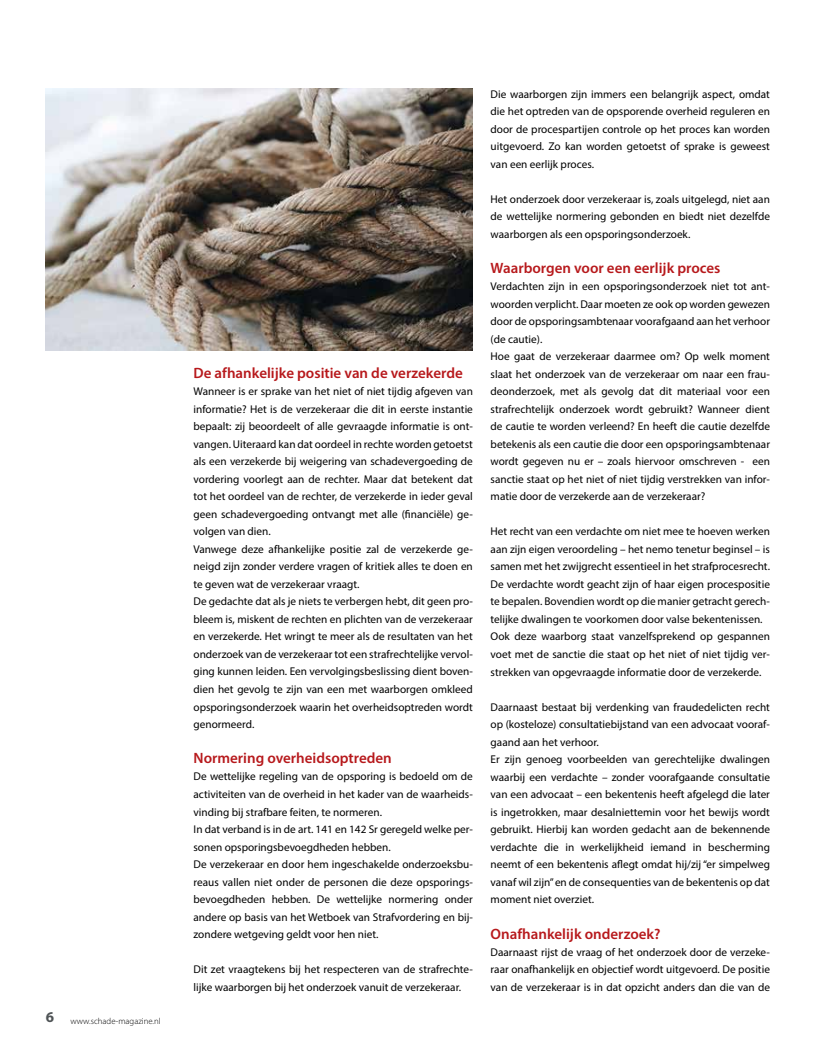
<style>
.page{position:relative;width:815px;height:1053px;background:#fff}
.page>*{position:absolute;margin:0;border:0;box-sizing:border-box;transform-origin:0 0}
.t1{font:600 15px "Myriad Pro";color:#b7191c}
.t2{font:11.25px/17.5px "Myriad Pro";color:#000}
.t3{font:300 8.75px "Myriad Pro";color:#000}
</style>
<div class="page">
<img style="left:45px;top:89px;width:428px;height:261px">
<p class="t3" style="left:46px;top:1016px;width:116px"><sup>6</sup> www.schade-magazine.nl</p>
<h1 class="t1" style="left:194px;top:363px;width:271px">De afhankelijke positie van de verzekerde</h1>
<p class="t2" style="left:194px;top:382px;width:281px">Wanneer is er sprake van het niet of niet tijdig afgeven van informatie? Het is de verzekeraar die dit in eerste instantie bepaalt: zij beoordeelt of alle gevraagde informatie is ont&shy;vangen. Uiteraard kan dat oordeel in rechte worden getoetst als een verzekerde bij weigering van schadevergoeding de vordering voorlegt aan de rechter. Maar dat betekent dat tot het oordeel van de rechter, de verzekerde in ieder geval geen schadevergoeding ontvangt met alle (financiële) ge&shy;volgen van dien.<br>Vanwege deze afhankelijke positie zal de verzekerde ge&shy;neigd zijn zonder verdere vragen of kritiek alles te doen en te geven wat de verzekeraar vraagt.<br>De gedachte dat als je niets te verbergen hebt, dit geen pro&shy;bleem is, miskent de rechten en plichten van de verzekeraar en verzekerde. Het wringt te meer als de resultaten van het onderzoek van de verzekeraar tot een strafrechtelijke vervol&shy;ging kunnen leiden. Een vervolgingsbeslissing dient boven&shy;dien het gevolg te zijn van een met waarborgen omkleed opsporingsonderzoek waarin het overheidsoptreden wordt genormeerd.</p>
<h1 class="t1" style="left:194px;top:748px;width:200px">Normering overheidsoptreden</h1>
<p class="t2" style="left:194px;top:767px;width:281px">De wettelijke regeling van de opsporing is bedoeld om de activiteiten van de overheid in het kader van de waarheids&shy;vinding bij strafbare feiten, te normeren.<br>In dat verband is in de art. 141 en 142 Sr geregeld welke per&shy;sonen opsporingsbevoegdheden hebben.<br>De verzekeraar en door hem ingeschakelde onderzoeksbu&shy;reaus vallen niet onder de personen die deze opsporings&shy;bevoegdheden hebben. De wettelijke normering onder andere op basis van het Wetboek van Strafvordering en bij&shy;zondere wetgeving geldt voor hen niet.</p>
<p class="t2" style="left:194px;top:960px;width:281px">Dit zet vraagtekens bij het respecteren van de strafrechte&shy;lijke waarborgen bij het onderzoek vanuit de verzekeraar.</p>
<p class="t2" style="left:491px;top:85px;width:281px;text-align:justify">Die waarborgen zijn immers een belangrijk aspect, omdat die het optreden van de opsporende overheid reguleren en door de procespartijen controle op het proces kan worden uitgevoerd. Zo kan worden getoetst of sprake is geweest van een eerlijk proces.</p>
<p class="t2" style="left:491px;top:190px;width:281px;text-align:justify">Het onderzoek door verzekeraar is, zoals uitgelegd, niet aan de wettelijke normering gebonden en biedt niet dezelfde waarborgen als een opsporingsonderzoek.</p>
<h1 class="t1" style="left:491px;top:258px;width:231px">Waarborgen voor een eerlijk proces</h1>
<p class="t2" style="left:491px;top:277px;width:281px">Verdachten zijn in een opsporingsonderzoek niet tot ant&shy;woorden verplicht. Daar moeten ze ook op worden gewezen door de opsporingsambtenaar voorafgaand aan het verhoor (de cautie).<br>Hoe gaat de verzekeraar daarmee om? Op welk moment slaat het onderzoek van de verzekeraar om naar een frau&shy;deonderzoek, met als gevolg dat dit materiaal voor een strafrechtelijk onderzoek wordt gebruikt? Wanneer dient de cautie te worden verleend? En heeft die cautie dezelfde betekenis als een cautie die door een opsporingsambtenaar wordt gegeven nu er – zoals hiervoor omschreven - een sanctie staat op het niet of niet tijdig verstrekken van infor&shy;matie door de verzekerde aan de verzekeraar?</p>
<p class="t2" style="left:491px;top:522px;width:281px">Het recht van een verdachte om niet mee te hoeven werken aan zijn eigen veroordeling – het nemo tenetur beginsel – is samen met het zwijgrecht essentieel in het strafprocesrecht.<br>De verdachte wordt geacht zijn of haar eigen procespositie te bepalen. Bovendien wordt op die manier getracht gerech&shy;telijke dwalingen te voorkomen door valse bekentenissen.<br>Ook deze waarborg staat vanzelfsprekend op gespannen voet met de sanctie die staat op het niet of niet tijdig ver&shy;strekken van opgevraagde informatie door de verzekerde.</p>
<p class="t2" style="left:491px;top:697px;width:281px">Daarnaast bestaat bij verdenking van fraudedelicten recht op (kosteloze) consultatiebijstand van een advocaat vooraf&shy;gaand aan het verhoor.<br>Er zijn genoeg voorbeelden van gerechtelijke dwalingen waarbij een verdachte – zonder voorafgaande consultatie van een advocaat – een bekentenis heeft afgelegd die later is ingetrokken, maar desalniettemin voor het bewijs wordt gebruikt. Hierbij kan worden gedacht aan de bekennende verdachte die in werkelijkheid iemand in bescherming neemt of een bekentenis aflegt omdat hij/zij “er simpelweg vanaf wil zijn” en de consequenties van de bekentenis op dat moment niet overziet.</p>
<h1 class="t1" style="left:491px;top:923px;width:171px">Onafhankelijk onderzoek?</h1>
<p class="t2" style="left:491px;top:942px;width:281px;text-align:justify">Daarnaast rijst de vraag of het onderzoek door de verzeke&shy;raar onafhankelijk en objectief wordt uitgevoerd. De positie van de verzekeraar is in dat opzicht anders dan die van de</p>
</div>
